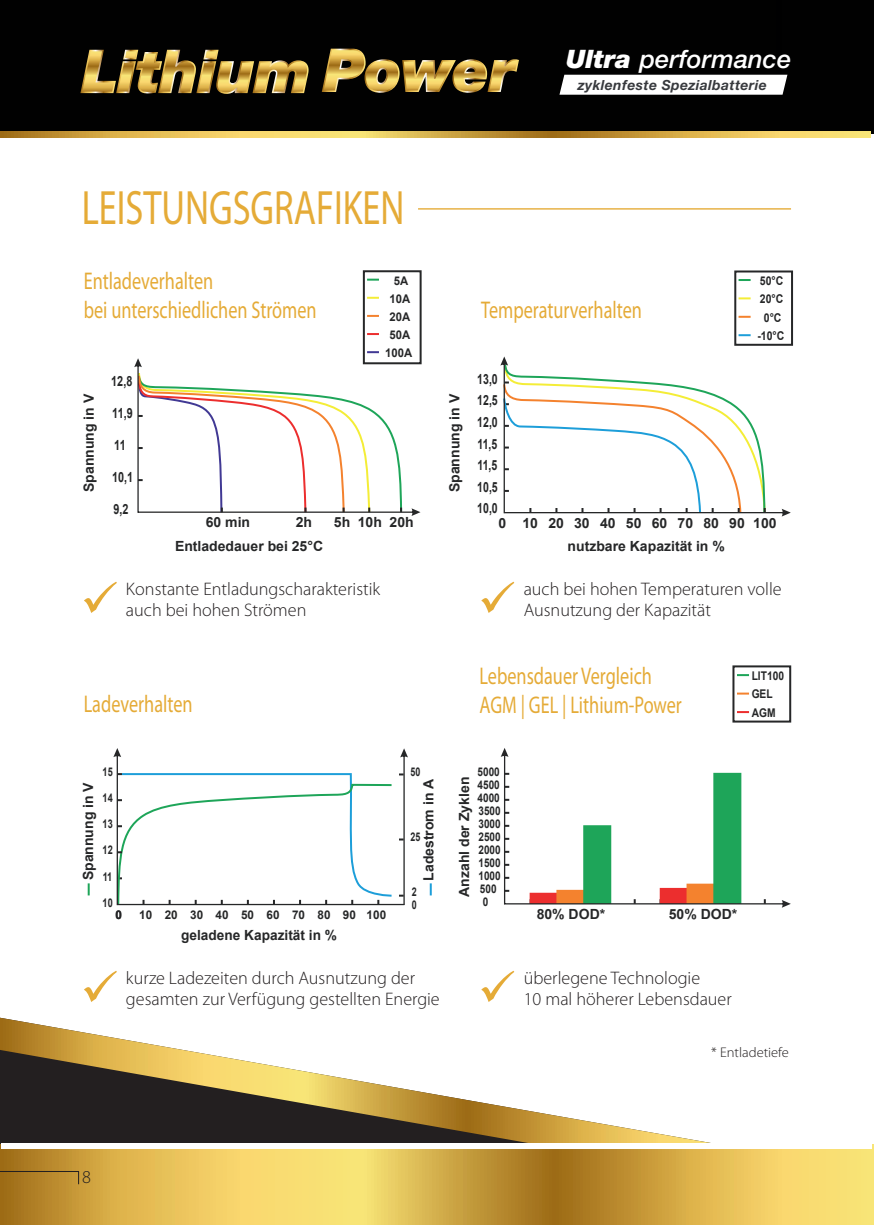
<style>
.page{position:relative;width:874px;height:1225px;background:#fff}
.page>*{position:absolute;margin:0;border:0;box-sizing:border-box;transform-origin:0 0}
.t1{font:48.4px "Myriad Pro";color:#e5ab37;scale:.75 1}
.t2{font:italic 500 25.4px "Helvetica Neue";color:#fff}
.t3{font:24.2px/29px "Myriad Pro";color:#e5ab37;scale:.75 1}
.t4{font:300 18.2px/21.8px "Myriad Pro";color:#231f20}
.t5{font:700 14px "Arial";color:#262728}
.t6{font:700 14px "Arial";color:#262728;scale:.75 1}
.t7{font:italic 700 14px "Helvetica Neue";letter-spacing:.025em;color:#37393d}
.t8{font:700 14px "Arial";color:#262728;scale:.77 1}
.t9{font:300 14px "Myriad Pro";color:#231f20;scale:1.04 1}
.t10{font:700 12px/26px "Arial";color:#262728;scale:.83 1}
.t11{font:700 12px "Arial";color:#262728}
.t12{font:700 12px/18.4px "Arial";color:#262728;text-align:center;scale:.87 1}
.t13{font:700 12px/18.2px "Arial";color:#262728;text-align:center;scale:.94 1}
.t14{font:700 12px "Arial";color:#262728;scale:.76 1}
.t15{font:700 12px/18.4px "Arial";color:#262728;scale:.85 1}
.t16{font:700 12px "Arial";color:#262728;scale:.74 1}
.s1{font-weight:900}
</style>
<div class="page">
<svg style="left:0;top:1017px;width:705px;height:127px"></svg>
<hr style="left:418px;top:208px;width:372px;height:2px;background:#e5ab37">
<svg style="left:84px;top:582px;width:33px;height:31px"></svg>
<svg style="left:84px;top:971px;width:33px;height:31px"></svg>
<svg style="left:481px;top:582px;width:33px;height:31px"></svg>
<svg style="left:481px;top:970px;width:33px;height:32px"></svg>
<div style="left:362px;top:270px;width:59px;height:94px;border:2px solid #262728"></div>
<svg style="left:367px;top:279px;width:12px;height:2px"></svg>
<svg style="left:367px;top:297px;width:12px;height:2px"></svg>
<svg style="left:367px;top:315px;width:12px;height:2px"></svg>
<svg style="left:367px;top:333px;width:12px;height:2px"></svg>
<svg style="left:367px;top:351px;width:12px;height:2px"></svg>
<svg style="left:137px;top:371px;width:266px;height:142px"></svg>
<div style="left:734px;top:270px;width:58px;height:76px;border:2px solid #262728"></div>
<svg style="left:738px;top:279px;width:12px;height:2px"></svg>
<svg style="left:738px;top:297px;width:12px;height:2px"></svg>
<svg style="left:738px;top:316px;width:12px;height:2px"></svg>
<svg style="left:738px;top:334px;width:12px;height:2px"></svg>
<svg style="left:502px;top:362px;width:264px;height:152px"></svg>
<svg style="left:399px;top:748px;width:9px;height:157px"></svg>
<svg style="left:88px;top:883px;width:2px;height:12px"></svg>
<svg style="left:429px;top:883px;width:2px;height:12px"></svg>
<div style="left:732px;top:665px;width:58px;height:57px;border:2px solid #262728"></div>
<svg style="left:737px;top:674px;width:11px;height:2px"></svg>
<svg style="left:737px;top:711px;width:11px;height:2px"></svg>
<svg style="left:737px;top:692px;width:11px;height:2px"></svg>
<svg style="left:500px;top:748px;width:290px;height:159px"></svg>
<svg style="left:116px;top:772px;width:277px;height:134px"></svg>
<svg style="left:0;top:1144px;width:873px;height:81px"></svg>
<div style="left:0;top:0;width:873px;height:133px;background:#010101"></div>
<img style="left:750px;top:74px;width:30px;height:1px">
<svg style="left:321px;top:49px;width:197px;height:44px"></svg>
<svg style="left:80px;top:50px;width:228px;height:44px"></svg>
<svg style="left:559px;top:75px;width:228px;height:20px"></svg>
<svg style="left:0;top:132px;width:870px;height:6px"></svg>
<div style="left:2px;top:1142px;width:869px;height:6px;background:#fff"></div>
<svg style="left:0;top:1170px;width:80px;height:15px"></svg>
<h2 class="t2" style="left:565px;top:44px;width:226px"><span class="s1">Ultra</span> performance</h2>
<p class="t7" style="left:577px;top:76px;width:190px">zyklenfeste Spezialbatterie</p>
<h1 class="t1" style="left:82px;top:178px;width:431px">LEISTUNGSGRAFIKEN</h1>
<h3 class="t3" style="left:84px;top:266px;width:312px">Entladeverhalten<br>bei unterschiedlichen Strömen</h3>
<p class="t5" style="left:79px;top:492px;width:100px;rotate:-90deg">Spannung in V</p>
<p class="t8" style="left:111px;top:371px;width:29px">12,8</p>
<p class="t8" style="left:112px;top:403px;width:28px">11,9</p>
<p class="t8" style="left:114px;top:435px;width:16px">11</p>
<p class="t8" style="left:112px;top:467px;width:29px">10,1</p>
<p class="t13" style="left:385px;top:271px;width:30px">5A<br>10A<br>20A<br>50A<br>100A</p>
<h3 class="t3" style="left:481px;top:294px;width:216px">Temperaturverhalten</h3>
<p class="t5" style="left:444px;top:492px;width:100px;rotate:-90deg">Spannung in V</p>
<p class="t6" style="left:477px;top:369px;width:29px">13,0</p>
<p class="t6" style="left:477px;top:391px;width:29px">12,5</p>
<p class="t6" style="left:477px;top:412px;width:29px">12,0</p>
<p class="t6" style="left:477px;top:434px;width:28px">11,5</p>
<p class="t6" style="left:477px;top:455px;width:28px">11,5</p>
<p class="t6" style="left:477px;top:477px;width:29px">10,5</p>
<p class="t12" style="left:759px;top:272px;width:28px">50°C</p>
<p class="t12" style="left:757px;top:308px;width:32px">0°C -10°C</p>
<p class="t12" style="left:759px;top:290px;width:28px">20°C</p>
<p class="t8" style="left:113px;top:499px;width:21px">9,2</p>
<p class="t5" style="left:206px;top:512px;width:46px">60 min</p>
<p class="t5" style="left:295px;top:512px;width:18px">2h</p>
<p class="t5" style="left:334px;top:512px;width:50px">5h 10h</p>
<p class="t5" style="left:175px;top:536px;width:149px">Entladedauer bei 25°C</p>
<p class="t6" style="left:477px;top:498px;width:29px">10,0</p>
<p class="t5" style="left:389px;top:512px;width:26px">20h</p>
<p class="t5" style="left:522px;top:513px;width:172px">10 20 30 40 50 60 70</p>
<p class="t5" style="left:728px;top:513px;width:49px">90 100</p>
<p class="t5" style="left:498px;top:513px;width:9px">0</p>
<p class="t5" style="left:703px;top:513px;width:17px">80</p>
<p class="t5" style="left:567px;top:536px;width:159px">nutzbare Kapazität in %</p>
<p class="t4" style="left:126px;top:577px;width:255px">Konstante Entladungscharakteristik auch bei hohen Strömen</p>
<p class="t4" style="left:523px;top:577px;width:259px">auch bei hohen Temperaturen volle<br>Ausnutzung der Kapazität</p>
<h3 class="t3" style="left:84px;top:689px;width:147px">Ladeverhalten</h3>
<h3 class="t3" style="left:479px;top:660px;width:271px">Lebensdauer Vergleich<br>AGM | GEL | Lithium-Power</h3>
<p class="t15" style="left:751px;top:666px;width:40px">LIT100</p>
<p class="t15" style="left:751px;top:685px;width:30px">GEL<br>AGM</p>
<p class="t14" style="left:102px;top:763px;width:15px">15</p>
<p class="t16" style="left:410px;top:763px;width:15px">50</p>
<p class="t5" style="left:78px;top:880px;width:100px;rotate:-90deg">Spannung in V</p>
<p class="t5" style="left:418px;top:880px;width:103px;rotate:-90deg">Ladestrom in A</p>
<p class="t14" style="left:103px;top:789px;width:15px">14</p>
<p class="t14" style="left:102px;top:815px;width:15px">13</p>
<p class="t16" style="left:410px;top:828px;width:15px">25</p>
<p class="t14" style="left:102px;top:842px;width:15px">12</p>
<p class="t14" style="left:103px;top:868px;width:14px">11</p>
<p class="t14" style="left:103px;top:894px;width:15px">10</p>
<p class="t11" style="left:115px;top:906px;width:8px">0</p>
<p class="t11" style="left:139px;top:906px;width:248px">10 20 30 40 50 60 70 80 90 100</p>
<p class="t16" style="left:411px;top:883px;width:8px">2</p>
<p class="t16" style="left:411px;top:896px;width:8px">0</p>
<p class="t10" style="left:477px;top:759px;width:28px">5000</p>
<p class="t5" style="left:454px;top:896px;width:121px;rotate:-90deg">Anzahl der Zyklen</p>
<p class="t10" style="left:477px;top:772px;width:28px">4500</p>
<p class="t10" style="left:477px;top:785px;width:29px">4000<br>3000</p>
<p class="t10" style="left:478px;top:824px;width:28px;text-align:justify">2500<br>1500<br>500</p>
<p class="t10" style="left:478px;top:798px;width:28px">3500</p>
<p class="t10" style="left:478px;top:837px;width:28px">2000</p>
<p class="t10" style="left:478px;top:863px;width:28px">1000</p>
<p class="t10" style="left:482px;top:889px;width:8px">0</p>
<p class="t5" style="left:536px;top:904px;width:70px">80% DOD*</p>
<p class="t5" style="left:668px;top:904px;width:70px">50% DOD*</p>
<p class="t5" style="left:181px;top:925px;width:157px">geladene Kapazität in %</p>
<p class="t4" style="left:126px;top:966px;width:315px">kurze Ladezeiten durch Ausnutzung der gesamten zur Verfügung gestellten Energie</p>
<p class="t4" style="left:523px;top:966px;width:209px">überlegene Technologie<br>10 mal höherer Lebensdauer</p>
<p class="t9" style="left:710px;top:1043px;width:76px">* Entladetiefe</p>
<p class="t4" style="left:82px;top:1166px;width:10px">8</p>
</div>
